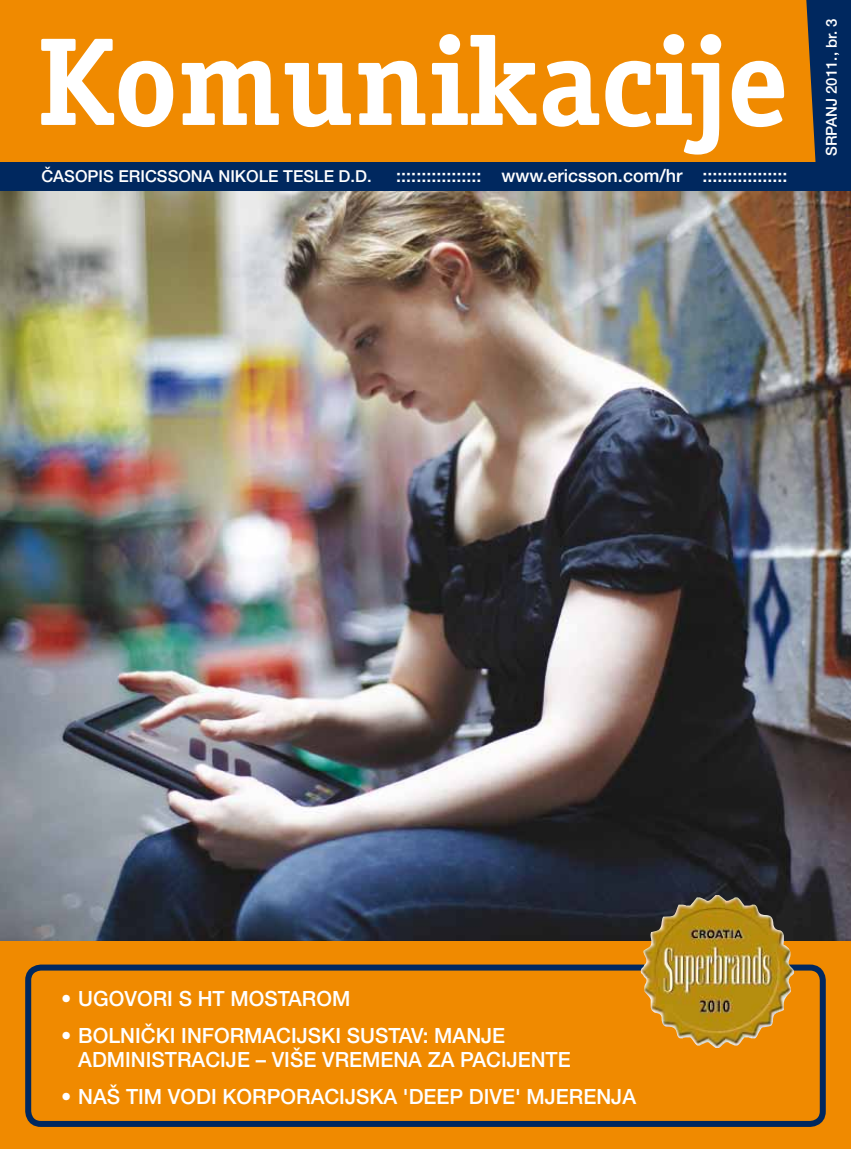
<style>
.page{position:relative;width:851px;height:1149px;background:#fff}
.page>*{position:absolute;margin:0;border:0;box-sizing:border-box;transform-origin:0 0}
.t1{font:500 21px/24px "Ericsson Sans";color:#fff}
.t2{font:500 18px "Ericsson Sans";color:#fff}
.t3{font:500 16.5px "Ericsson Sans";color:#fff}
.t4{font:500 15px "Ericsson Sans";color:#fff}
</style>
<div class="page">
<img style="left:0;top:190px;width:850px;height:750px">
<div style="left:0;top:940px;width:850px;height:208px;background:#f08a00"></div>
<div style="left:0;top:0;width:850px;height:177px;background:#f08a00"></div>
<div style="left:0;top:162px;width:850px;height:28px;background:#00285f"></div>
<svg style="left:806px;top:0;width:44px;height:162px;background:#1a3254"></svg>
<svg style="left:41px;top:34px;width:743px;height:120px"></svg>
<div style="left:25px;top:964px;width:800px;height:162px;border:6px solid #00285f;border-radius:13px"></div>
<img style="left:639px;top:894px;width:155px;height:153px">
<p class="t3" style="left:41px;top:167px;width:332px">ČASOPIS ERICSSONA NIKOLE TESLE D.D.</p>
<p class="t2" style="left:396px;top:166px;width:392px">::::::::::::::::: WWW.ERICSSON.COM/HR :::::::::::::::::</p>
<p class="t4" style="left:822px;top:156px;width:139px;rotate:-90deg">SRPANJ 2011., BR. 3</p>
<p class="t1" style="left:61px;top:986px;width:287px">• UGOVORI S HT MOSTAROM</p>
<p class="t1" style="left:78px;top:1022px;width:494px;text-indent:-17px">• BOLNIČKI INFORMACIJSKI SUSTAV: MANJE<br>ADMINISTRACIJE – VIŠE VREMENA ZA PACIJENTE</p>
<p class="t1" style="left:61px;top:1083px;width:576px">• NAŠ TIM VODI KORPORACIJSKA 'DEEP DIVE' MJERENJA</p>
</div>
